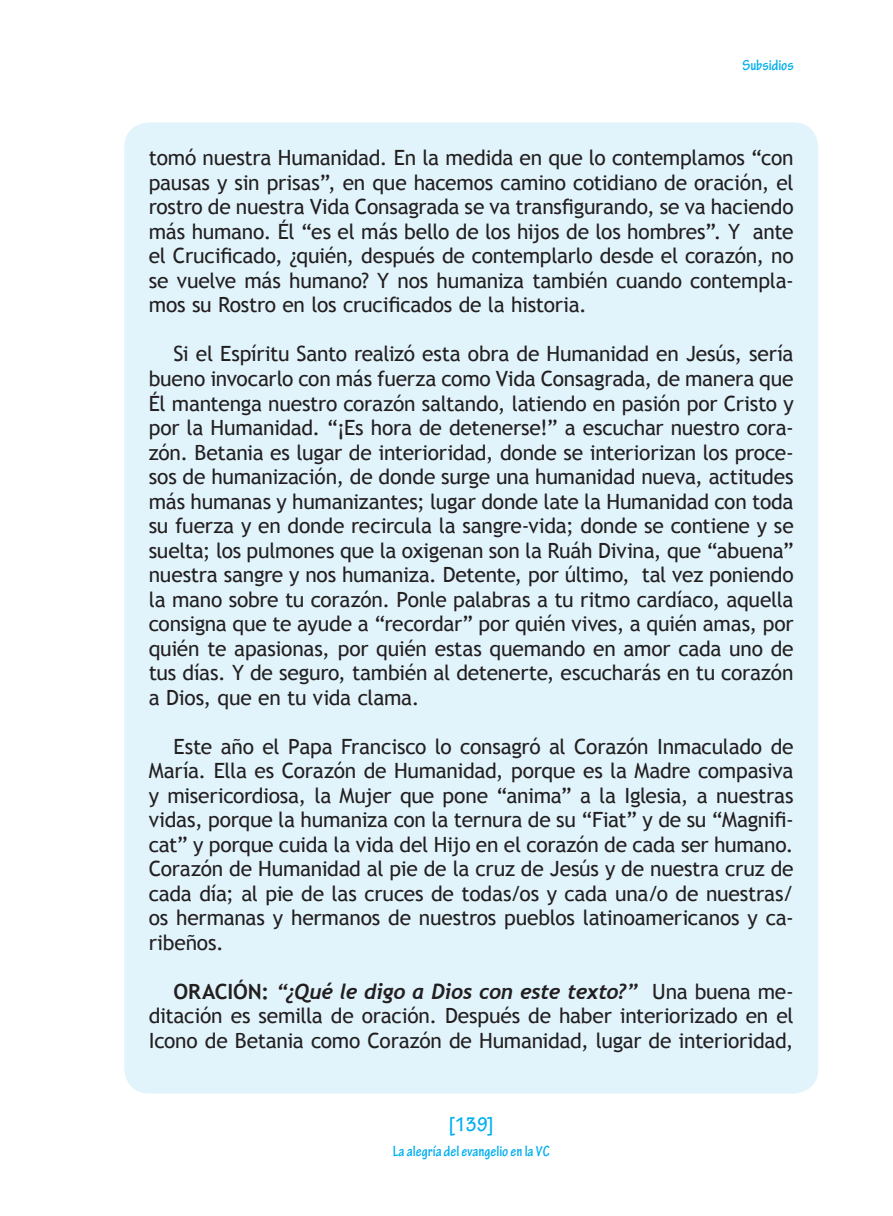
<style>
.page{position:relative;width:893px;height:1216px;background:#fff}
.page>*{position:absolute;margin:0;border:0;box-sizing:border-box;transform-origin:0 0}
.t1{font:21px/24.5px "Trebuchet MS";letter-spacing:-.015em;color:#231f20;text-align:justify}
.t2{font:italic 700 21px "Trebuchet";letter-spacing:-.02em;color:#231f20}
.t3{font:700 condensed 21px "Tekton Pro";color:#00aeef}
.t4{font:700 condensed 15.75px "Tekton Pro";color:#00aeef}
.s1{font-family:"Trebuchet MS";font-style:normal}
.s2{font-family:"Trebuchet MS";font-weight:400;font-style:normal}
</style>
<div class="page">
<div style="left:124px;top:122px;width:694px;height:971px;background:#e1f4fc;border-radius:25px"></div>
<p class="t4" style="left:742px;top:56px;width:53px">Subsidios</p>
<p class="t1" style="left:149px;top:146px;width:646px">tomó nuestra Humanidad. En la medida en que lo contemplamos “con pausas y sin prisas”, en que hacemos camino cotidiano de oración, el rostro de nuestra Vida Consagrada se va transfigurando, se va haciendo más humano. Él “es el más bello de los hijos de los hombres”. Y ante el Crucificado, ¿quién, después de contemplarlo desde el corazón, no se vuelve más humano? Y nos humaniza también cuando contempla&shy;mos su Rostro en los crucificados de la historia.</p>
<p class="t1" style="left:149px;top:342px;width:646px;text-indent:25px">Si el Espíritu Santo realizó esta obra de Humanidad en Jesús, sería bueno invocarlo con más fuerza como Vida Consagrada, de manera que Él mantenga nuestro corazón saltando, latiendo en pasión por Cristo y por la Humanidad. “¡Es hora de detenerse!” a escuchar nuestro cora&shy;zón. Betania es lugar de interioridad, donde se interiorizan los proce&shy;sos de humanización, de donde surge una humanidad nueva, actitudes más humanas y humanizantes; lugar donde late la Humanidad con toda su fuerza y en donde recircula la sangre-vida; donde se contiene y se suelta; los pulmones que la oxigenan son la Ruáh Divina, que “abuena” nuestra sangre y nos humaniza. Detente, por último, tal vez poniendo la mano sobre tu corazón. Ponle palabras a tu ritmo cardíaco, aquella consigna que te ayude a “recordar” por quién vives, a quién amas, por quién te apasionas, por quién estas quemando en amor cada uno de tus días. Y de seguro, también al detenerte, escucharás en tu corazón a Dios, que en tu vida clama.</p>
<p class="t1" style="left:149px;top:734px;width:646px;text-indent:25px">Este año el Papa Francisco lo consagró al Corazón Inmaculado de María. Ella es Corazón de Humanidad, porque es la Madre compasiva y misericordiosa, la Mujer que pone “anima” a la Iglesia, a nuestras vidas, porque la humaniza con la ternura de su “Fiat” y de su “Magnifi&shy;cat” y porque cuida la vida del Hijo en el corazón de cada ser humano.<br>Corazón de Humanidad al pie de la cruz de Jesús y de nuestra cruz de cada día; al pie de las cruces de todas/os y cada una/o de nuestras/ os hermanas y hermanos de nuestros pueblos latinoamericanos y ca&shy;ribeños.</p>
<p class="t2" style="left:174px;top:978px;width:622px"><span class="s1">ORACIÓN:</span> “¿Qué le digo a Dios con este texto?” <span class="s2">Una buena me-</span></p>
<p class="t1" style="left:149px;top:1004px;width:646px">ditación es semilla de oración. Después de haber interiorizado en el<br>Icono de Betania como Corazón de Humanidad, lugar de interioridad,</p>
<p class="t3" style="left:449px;top:1112px;width:46px">[139]</p>
<p class="t4" style="left:393px;top:1141px;width:158px">La alegría del evangelio en la VC</p>
</div>
